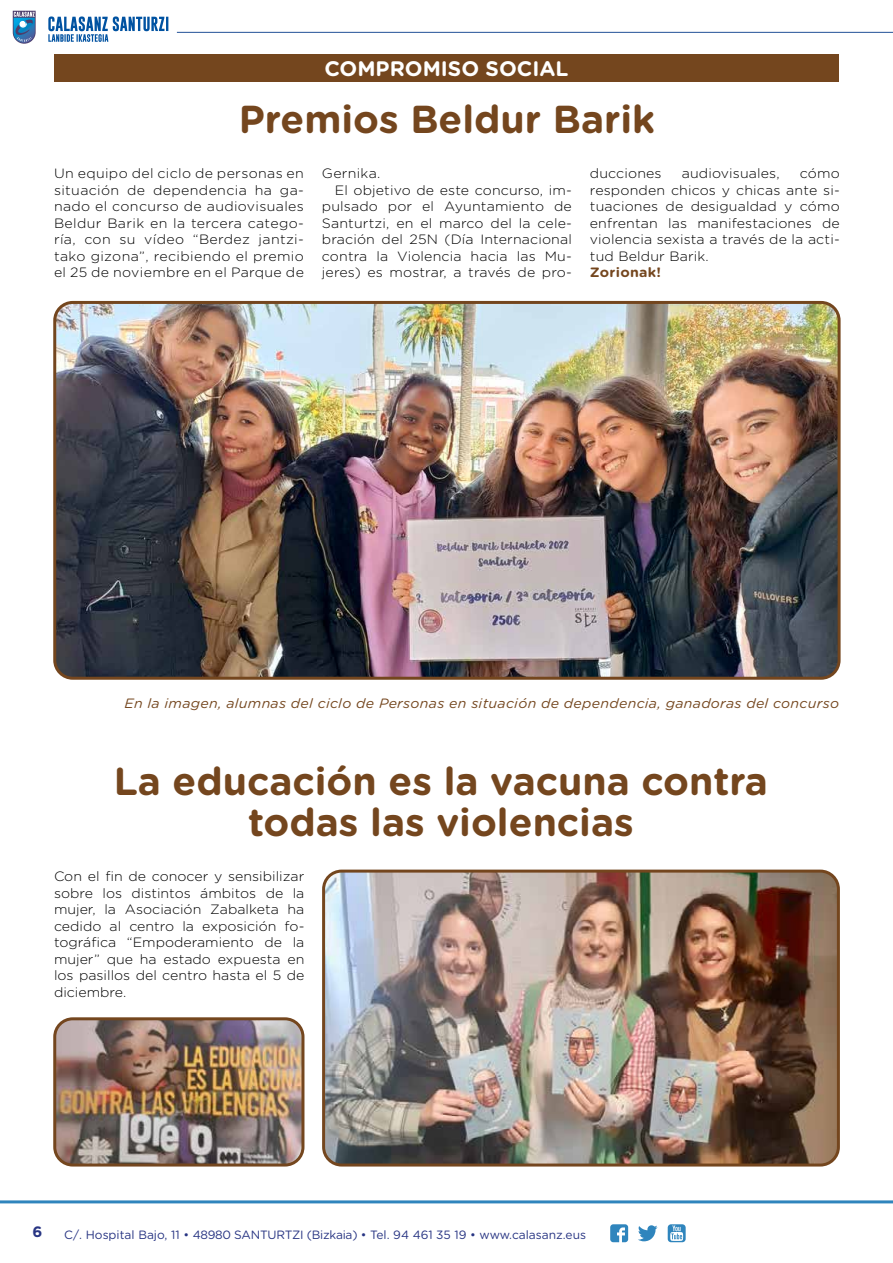
<style>
.page{position:relative;width:893px;height:1263px;background:#fff}
.page>*{position:absolute;margin:0;border:0;box-sizing:border-box;transform-origin:0 0}
.t1{font:700 39px/40.5px "Gotham Rounded";color:#74461e;text-align:center}
.t2{font:700 21px "Gotham Rounded";color:#fff}
.t3{font:700 15px "Gotham Rounded";color:#283583}
.t4{font:300 13.5px/16.5px "Gotham Rounded";letter-spacing:.01em;color:#000;text-align:justify;scale:1.05 1}
.t5{font:italic 13.5px "Gotham Rounded";letter-spacing:.02em;color:#74461e;scale:1.05 1}
.t6{font:700 13.5px "Gotham Rounded";letter-spacing:.02em;color:#74461e;scale:1.05 1}
.t7{font:12px "Gotham Rounded";color:#283583}
</style>
<div class="page">
<svg style="left:13px;top:11px;width:23px;height:33px"></svg>
<hr style="left:0;top:1200px;width:893px;height:3px;background:#2f85bd">
<svg style="left:638px;top:1225px;width:19px;height:16px"></svg>
<svg style="left:610px;top:1224px;width:18px;height:18px"></svg>
<svg style="left:668px;top:1224px;width:18px;height:18px"></svg>
<hr style="left:177px;top:32px;width:716px;height:1px;background:#225197">
<svg style="left:48px;top:16px;width:120px;height:26px"></svg>
<div style="left:54px;top:54px;width:785px;height:28px;background:#74461e"></div>
<img style="left:57px;top:305px;width:780px;height:371px">
<div style="left:53px;top:301px;width:788px;height:379px;border:3px solid #74461e;border-radius:18px"></div>
<img style="left:326px;top:873px;width:510px;height:292px">
<div style="left:322px;top:869px;width:518px;height:297px;border:3px solid #74461e;border-radius:18px"></div>
<img style="left:57px;top:1021px;width:246px;height:144px">
<div style="left:53px;top:1017px;width:251px;height:149px;border:3px solid #74461e;border-radius:18px"></div>
<h2 class="t2" style="left:324px;top:53px;width:246px">COMPROMISO SOCIAL</h2>
<h1 class="t1" style="left:239px;top:97px;width:418px">Premios Beldur Barik</h1>
<p class="t4" style="left:54px;top:165px;width:240px">Un equipo del ciclo de personas en situación de dependencia ha ga&shy;nado el concurso de audiovisuales Beldur Barik en la tercera catego&shy;ría, con su vídeo “Berdez jantzi&shy;tako gizona”, recibiendo el premio el 25 de noviembre en el Parque de</p>
<p class="t4" style="left:322px;top:165px;width:57px">Gernika.</p>
<p class="t4" style="left:335px;top:181px;width:227px">El objetivo de este concurso, im-</p>
<p class="t4" style="left:322px;top:198px;width:240px">pulsado por el Ayuntamiento de</p>
<p class="t4" style="left:322px;top:214px;width:240px">Santurtzi, en el marco del la cele-</p>
<p class="t4" style="left:322px;top:231px;width:240px">bración del 25N (Día Internacional</p>
<p class="t4" style="left:322px;top:247px;width:240px">contra la Violencia hacia las Mu-</p>
<p class="t4" style="left:322px;top:264px;width:240px">jeres) es mostrar, a través de pro-</p>
<p class="t4" style="left:590px;top:165px;width:70px">ducciones</p>
<p class="t4" style="left:682px;top:165px;width:95px">audiovisuales,</p>
<p class="t4" style="left:590px;top:165px;width:240px;text-indent:210px">cómo responden chicos y chicas ante si&shy;tuaciones de desigualdad y cómo enfrentan las manifestaciones de violencia sexista a través de la acti&shy;tud Beldur Barik.</p>
<p class="t6" style="left:590px;top:263px;width:69px">Zorionak!</p>
<p class="t5" style="left:125px;top:693px;width:682px">En la imagen, alumnas del ciclo de Personas en situación de dependencia, ganadoras del concurso</p>
<h1 class="t1" style="left:114px;top:759px;width:656px">La educación es la vacuna contra todas las violencias</h1>
<p class="t4" style="left:54px;top:867px;width:240px">Con el fin de conocer y sensibilizar sobre los distintos ámbitos de la mujer, la Asociación Zabalketa ha cedido al centro la exposición fo&shy;tográfica “Empoderamiento de la mujer” que ha estado expuesta en los pasillos del centro hasta el 5 de diciembre.</p>
<p class="t3" style="left:33px;top:1221px;width:11px">6</p>
<p class="t7" style="left:64px;top:1226px;width:523px">C/. Hospital Bajo, 11 • 48980 SANTURTZI (Bizkaia) • Tel. 94 461 35 19 • www.calasanz.eus</p>
</div>
